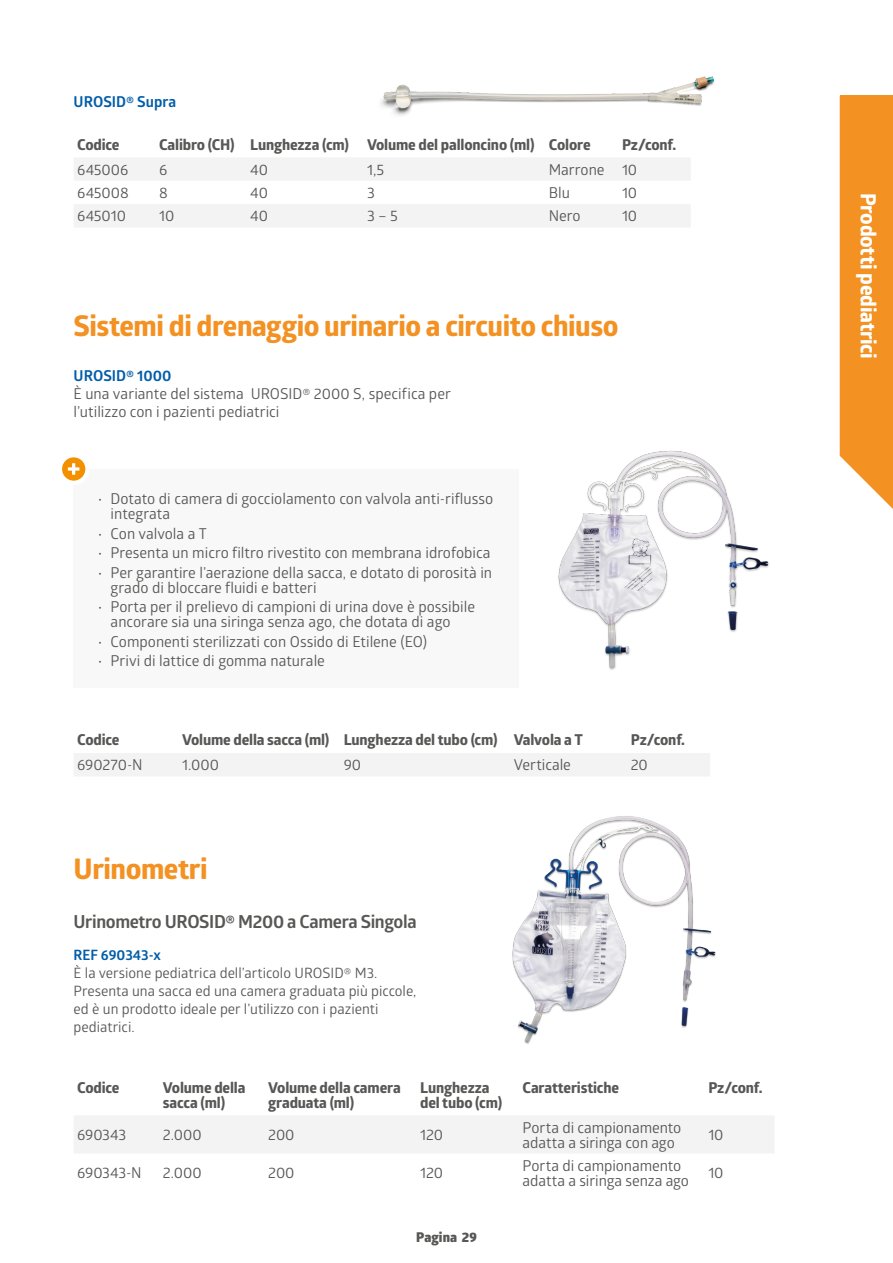
<style>
.page{position:relative;width:893px;height:1263px;background:#fff}
.page>*{position:absolute;margin:0;border:0;box-sizing:border-box;transform-origin:0 0}
.MEDLINE_-_Headline__L{font:700 28.5px "Globerx";letter-spacing:-.015em;color:#f39222}
.MEDLINE_-_A_Head{font:700 21px "Globerx";letter-spacing:-.01em;color:#fff}
.MEDLINE_-_Body{font:700 18px "Glober";letter-spacing:-.02em;color:#575756}
.MEDLINE_-_Intro_Text{font:15px/15px "Glober";color:#575756}
.MEDLINE_-_Line_Listing_Headers{font:700 15px/15px "Globerx";letter-spacing:-.01em;color:#575756}
.MEDLINE_-_Line_Listing{font:15px/15px "Glober";letter-spacing:-.005em;color:#575756}
.MEDLINE_-_Intro_Text-2{font:700 15px "Glober";color:#005da9}
.MEDLINE_-_Body-2{font:14.25px/18px "Glober";color:#575756}
.t1{font:800 13.5px "Glober";letter-spacing:.01em;color:#575756}
.s1{font-weight:700;color:#005da9}
</style>
<div class="page">
<svg style="left:840px;top:96px;width:53px;height:413px"></svg>
<div style="left:841px;top:96px;width:52px;height:360px;background:#f39222"></div>
<svg style="left:74px;top:158px;width:616px;height:69px"></svg>
<img style="left:380px;top:76px;width:335px;height:40px">
<div style="left:74px;top:469px;width:445px;height:219px;background:#f8f8f8"></div>
<svg style="left:60px;top:455px;width:27px;height:28px"></svg>
<div style="left:58px;top:453px;width:32px;height:32px;border:4px solid #fff;border-radius:50%"></div>
<svg style="left:72px;top:463px;width:3px;height:12px"></svg>
<svg style="left:68px;top:467px;width:11px;height:4px"></svg>
<img style="left:558px;top:450px;width:211px;height:220px">
<div style="left:74px;top:753px;width:636px;height:23px;background:#f3f3f3"></div>
<div style="left:74px;top:1116px;width:700px;height:37px;background:#f3f3f3"></div>
<img style="left:512px;top:816px;width:204px;height:228px">
<p class="MEDLINE_-_Intro_Text-2" style="left:74px;top:91px;width:104px">UROSID® Supra</p>
<p class="MEDLINE_-_Line_Listing_Headers" style="left:77px;top:137px;width:44px">Codice</p>
<p class="MEDLINE_-_Line_Listing_Headers" style="left:159px;top:137px;width:77px">Calibro (CH)</p>
<p class="MEDLINE_-_Line_Listing_Headers" style="left:250px;top:137px;width:100px">Lunghezza (cm)</p>
<p class="MEDLINE_-_Line_Listing_Headers" style="left:367px;top:137px;width:169px">Volume del palloncino (ml)</p>
<p class="MEDLINE_-_Line_Listing_Headers" style="left:549px;top:137px;width:43px">Colore</p>
<p class="MEDLINE_-_Line_Listing_Headers" style="left:622px;top:137px;width:56px">Pz/conf.</p>
<p class="MEDLINE_-_Line_Listing" style="left:77px;top:161px;width:53px">645006</p>
<p class="MEDLINE_-_Line_Listing" style="left:159px;top:161px;width:10px">6</p>
<p class="MEDLINE_-_Line_Listing" style="left:250px;top:161px;width:20px">40</p>
<p class="MEDLINE_-_Line_Listing" style="left:367px;top:161px;width:19px">1,5</p>
<p class="MEDLINE_-_Line_Listing" style="left:549px;top:161px;width:57px">Marrone</p>
<p class="MEDLINE_-_Line_Listing" style="left:622px;top:161px;width:17px">10</p>
<p class="MEDLINE_-_Line_Listing" style="left:77px;top:185px;width:53px">645008</p>
<p class="MEDLINE_-_Line_Listing" style="left:159px;top:185px;width:10px">8</p>
<p class="MEDLINE_-_Line_Listing" style="left:250px;top:185px;width:20px">40</p>
<p class="MEDLINE_-_Line_Listing" style="left:367px;top:185px;width:9px">3</p>
<p class="MEDLINE_-_Line_Listing" style="left:549px;top:185px;width:23px">Blu</p>
<p class="MEDLINE_-_Line_Listing" style="left:622px;top:185px;width:17px">10</p>
<p class="MEDLINE_-_Line_Listing" style="left:77px;top:208px;width:51px">645010</p>
<p class="MEDLINE_-_Line_Listing" style="left:159px;top:208px;width:17px">10</p>
<p class="MEDLINE_-_Line_Listing" style="left:250px;top:208px;width:20px">40</p>
<p class="MEDLINE_-_Line_Listing" style="left:367px;top:208px;width:32px">3 – 5</p>
<p class="MEDLINE_-_Line_Listing" style="left:549px;top:208px;width:33px">Nero</p>
<p class="MEDLINE_-_Line_Listing" style="left:622px;top:208px;width:17px">10</p>
<p class="MEDLINE_-_Headline__L" style="left:74px;top:305px;width:546px">Sistemi di drenaggio urinario a circuito chiuso</p>
<p class="MEDLINE_-_Intro_Text" style="left:74px;top:366px;width:379px;line-height:18px"><span class="s1">UROSID® 1000<br></span>È una variante del sistema UROSID® 2000 S, specifica per l’utilizzo con i pazienti pediatrici</p>
<p class="MEDLINE_-_Intro_Text" style="left:111px;top:491px;width:384px;text-indent:-13px">• Dotato di camera di gocciolamento con valvola anti-riflusso integrata</p>
<p class="MEDLINE_-_Intro_Text" style="left:98px;top:525px;width:110px">• Con valvola a T</p>
<p class="MEDLINE_-_Intro_Text" style="left:98px;top:545px;width:394px">• Presenta un micro filtro rivestito con membrana idrofobica</p>
<p class="MEDLINE_-_Intro_Text" style="left:111px;top:564px;width:383px;text-indent:-13px">• Per garantire l’aerazione della sacca, e dotato di porosità in grado di bloccare fluidi e batteri</p>
<p class="MEDLINE_-_Intro_Text" style="left:111px;top:599px;width:366px;text-indent:-13px">• Porta per il prelievo di campioni di urina dove è possibile ancorare sia una siringa senza ago, che dotata di ago</p>
<p class="MEDLINE_-_Intro_Text" style="left:98px;top:633px;width:331px">• Componenti sterilizzati con Ossido di Etilene (EO)</p>
<p class="MEDLINE_-_Intro_Text" style="left:98px;top:653px;width:229px">• Privi di lattice di gomma naturale</p>
<p class="MEDLINE_-_Line_Listing_Headers" style="left:77px;top:732px;width:44px">Codice</p>
<p class="MEDLINE_-_Line_Listing_Headers" style="left:182px;top:732px;width:149px">Volume della sacca (ml)</p>
<p class="MEDLINE_-_Line_Listing_Headers" style="left:344px;top:732px;width:155px">Lunghezza del tubo (cm)</p>
<p class="MEDLINE_-_Line_Listing_Headers" style="left:514px;top:732px;width:71px">Valvola a T</p>
<p class="MEDLINE_-_Line_Listing_Headers" style="left:631px;top:732px;width:56px">Pz/conf.</p>
<p class="MEDLINE_-_Line_Listing" style="left:77px;top:757px;width:67px">690270-N</p>
<p class="MEDLINE_-_Line_Listing" style="left:182px;top:757px;width:38px">1.000</p>
<p class="MEDLINE_-_Line_Listing" style="left:344px;top:757px;width:19px">90</p>
<p class="MEDLINE_-_Line_Listing" style="left:514px;top:757px;width:59px">Verticale</p>
<p class="MEDLINE_-_Line_Listing" style="left:631px;top:757px;width:19px">20</p>
<p class="MEDLINE_-_Headline__L" style="left:74px;top:848px;width:136px">Urinometri</p>
<p class="MEDLINE_-_Body" style="left:74px;top:909px;width:345px">Urinometro UROSID® M200 a Camera Singola</p>
<p class="MEDLINE_-_Body-2" style="left:74px;top:945px;width:344px"><span class="s1">REF 690343-x<br></span>È la versione pediatrica dell’articolo UROSID® M3.<br>Presenta una sacca ed una camera graduata più piccole, ed è un prodotto ideale per l’utilizzo con i pazienti pediatrici.</p>
<p class="MEDLINE_-_Line_Listing_Headers" style="left:77px;top:1080px;width:44px">Codice</p>
<p class="MEDLINE_-_Line_Listing_Headers" style="left:163px;top:1080px;width:84px">Volume della sacca (ml)</p>
<p class="MEDLINE_-_Line_Listing_Headers" style="left:268px;top:1080px;width:134px">Volume della camera graduata (ml)</p>
<p class="MEDLINE_-_Line_Listing_Headers" style="left:420px;top:1080px;width:83px">Lunghezza del tubo (cm)</p>
<p class="MEDLINE_-_Line_Listing_Headers" style="left:523px;top:1080px;width:98px">Caratteristiche</p>
<p class="MEDLINE_-_Line_Listing_Headers" style="left:708px;top:1080px;width:56px">Pz/conf.</p>
<p class="MEDLINE_-_Line_Listing" style="left:77px;top:1127px;width:50px">690343</p>
<p class="MEDLINE_-_Line_Listing" style="left:163px;top:1127px;width:40px">2.000</p>
<p class="MEDLINE_-_Line_Listing" style="left:268px;top:1127px;width:28px">200</p>
<p class="MEDLINE_-_Line_Listing" style="left:420px;top:1127px;width:24px">120</p>
<p class="MEDLINE_-_Line_Listing" style="left:523px;top:1119px;width:160px">Porta di campionamento adatta a siringa con ago</p>
<p class="MEDLINE_-_Line_Listing" style="left:708px;top:1127px;width:17px">10</p>
<p class="MEDLINE_-_Line_Listing" style="left:77px;top:1165px;width:66px">690343-N</p>
<p class="MEDLINE_-_Line_Listing" style="left:163px;top:1165px;width:40px">2.000</p>
<p class="MEDLINE_-_Line_Listing" style="left:268px;top:1165px;width:28px">200</p>
<p class="MEDLINE_-_Line_Listing" style="left:420px;top:1165px;width:24px">120</p>
<p class="MEDLINE_-_Line_Listing" style="left:523px;top:1157px;width:168px">Porta di campionamento adatta a siringa senza ago</p>
<p class="MEDLINE_-_Line_Listing" style="left:708px;top:1165px;width:17px">10</p>
<p class="t1" style="left:416px;top:1227px;width:62px">Pagina 29</p>
<p class="MEDLINE_-_A_Head" style="left:883px;top:192px;width:168px;rotate:90deg">Prodotti pediatrici</p>
</div>
